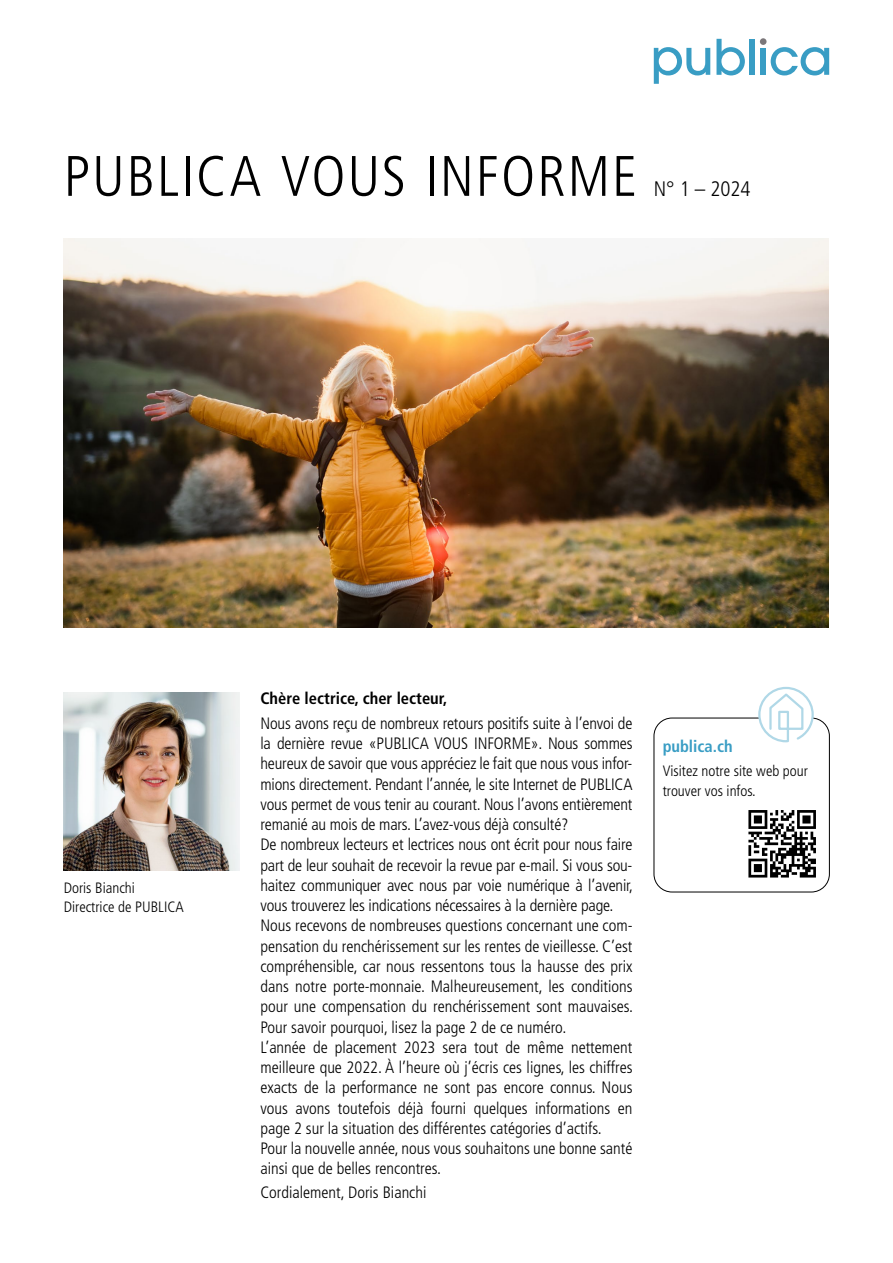
<style>
.page{position:relative;width:893px;height:1263px;background:#fff}
.page>*{position:absolute;margin:0;border:0;box-sizing:border-box;transform-origin:0 0}
.t1{font:300 condensed 57px "Frutiger LT Std";letter-spacing:.035em;color:#000}
.t2{font:300 condensed 21px "Frutiger LT Std";color:#000}
.t3{font:300 condensed 16.5px/20.2px "Frutiger LT Std";color:#000}
.t4{font:700 condensed 16.5px "Frutiger LT Std";color:#000}
.t5{font:700 condensed 16.5px "Frutiger LT Std";color:#399dc4}
.t6{font:300 condensed 15px/19.5px "Frutiger LT Std";color:#000}
</style>
<div class="page">
<svg style="left:654px;top:47px;width:56px;height:37px"></svg>
<svg style="left:716px;top:39px;width:29px;height:36px"></svg>
<div style="left:749px;top:39px;width:5px;height:36px;background:#399dc4"></div>
<div style="left:761px;top:48px;width:5px;height:27px;background:#399dc4"></div>
<svg style="left:771px;top:47px;width:58px;height:28px"></svg>
<div style="left:760px;top:38px;width:6px;height:7px;background:#7b777a;border-radius:50%"></div>
<img style="left:64px;top:692px;width:175px;height:179px">
<div style="left:654px;top:718px;width:176px;height:174px;border:1px solid #000;border-radius:18px"></div>
<svg style="left:757px;top:686px;width:58px;height:57px"></svg>
<img style="left:64px;top:238px;width:765px;height:389px">
<svg style="left:748px;top:810px;width:68px;height:67px"></svg>
<h1 class="t1" style="left:64px;top:144px;width:575px">PUBLICA VOUS INFORME</h1>
<p class="t2" style="left:654px;top:177px;width:98px">N° 1 – 2024</p>
<p class="t6" style="left:64px;top:878px;width:121px">Doris Bianchi<br>Directrice de PUBLICA</p>
<p class="t4" style="left:260px;top:689px;width:188px">Chère lectrice, cher lecteur,</p>
<p class="t3" style="left:260px;top:713px;width:374px">Nous avons reçu de nombreux retours positifs suite à l’envoi de la dernière revue «PUBLICA VOUS INFORME». Nous sommes heureux de savoir que vous appréciez le fait que nous vous infor&shy;mions directement. Pendant l’année, le site Internet de PUBLICA vous permet de vous tenir au courant. Nous l’avons entièrement remanié au mois de mars. L’avez-vous déjà consulté?<br>De nombreux lecteurs et lectrices nous ont écrit pour nous faire part de leur souhait de recevoir la revue par e-mail. Si vous sou&shy;haitez communiquer avec nous par voie numérique à l’avenir, vous trouverez les indications nécessaires à la dernière page.<br>Nous recevons de nombreuses questions concernant une com&shy;pensation du renchérissement sur les rentes de vieillesse. C’est compréhensible, car nous ressentons tous la hausse des prix dans notre porte-monnaie. Malheureusement, les conditions pour une compensation du renchérissement sont mauvaises.<br>Pour savoir pourquoi, lisez la page 2 de ce numéro.<br>L’année de placement 2023 sera tout de même nettement meilleure que 2022. À l’heure où j’écris ces lignes, les chiffres exacts de la performance ne sont pas encore connus. Nous vous avons toutefois déjà fourni quelques informations en page 2 sur la situation des différentes catégories d’actifs.<br>Pour la nouvelle année, nous vous souhaitons une bonne santé ainsi que de belles rencontres.</p>
<p class="t3" style="left:260px;top:1182px;width:167px">Cordialement, Doris Bianchi</p>
<p class="t5" style="left:663px;top:737px;width:72px">publica.ch</p>
<p class="t6" style="left:663px;top:761px;width:147px">Visitez notre site web pour trouver vos infos.</p>
</div>
